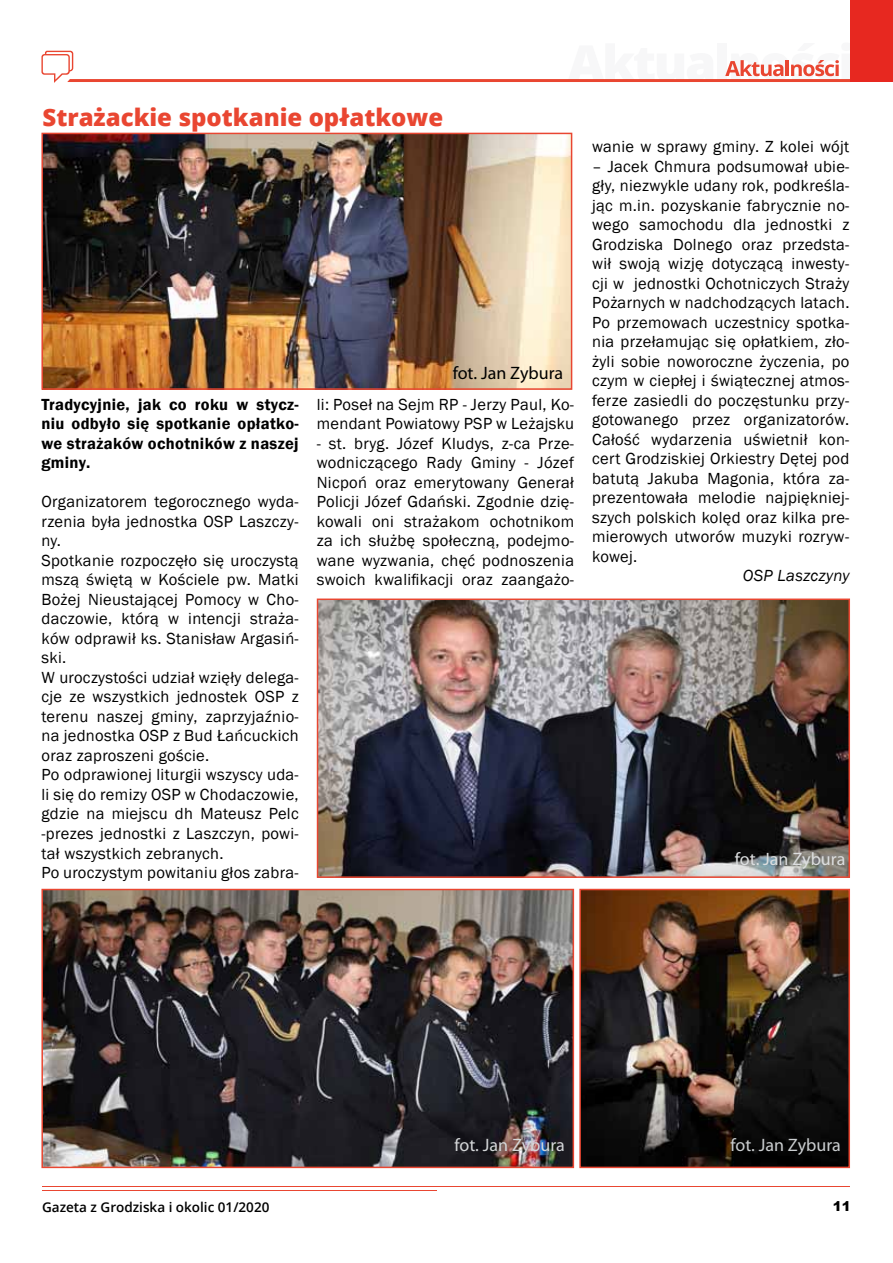
<style>
.page{position:relative;width:893px;height:1263px;background:#fff}
.page>*{position:absolute;margin:0;border:0;box-sizing:border-box;transform-origin:0 0}
.t1{font:800 24px "Open Sans";color:#e94631}
.t2{font:18px "Myriad Pro";color:#000}
.t3{font:18px "Myriad Pro";color:#dcdedf}
.t4{font:18px "Myriad Pro";color:#d4d6d8}
.t5{font:18px "Myriad Pro";color:#cacdcf}
.t6{font:16.5px/19.5px "Franklin Gothic";letter-spacing:.02em;color:#000}
.t7{font:600 16.5px/19.5px "Franklin Gothic";letter-spacing:.02em;color:#000;text-align:justify}
.t8{font:italic 16.5px "Franklin Gothic";letter-spacing:.02em;color:#000}
.t9{font:600 13.5px "Open Sans";color:#000}
.t10{font:900 13.5px "Arial";color:#000}
</style>
<div class="page">
<hr style="left:42px;top:1186px;width:808px;height:1px;background:#e94631">
<hr style="left:42px;top:1190px;width:394px;height:1px;background:#e94631">
<svg style="left:41px;top:50px;width:809px;height:33px"></svg>
<div style="left:850px;top:0;width:43px;height:82px;background:#e72820"></div>
<img style="left:582px;top:892px;width:265px;height:273px">
<div style="left:579px;top:889px;width:271px;height:279px;border:2px solid #e94631"></div>
<img style="left:44px;top:136px;width:525px;height:251px">
<div style="left:41px;top:133px;width:531px;height:257px;border:2px solid #e94631"></div>
<img style="left:320px;top:601px;width:527px;height:274px">
<div style="left:317px;top:598px;width:533px;height:280px;border:2px solid #e94631"></div>
<img style="left:44px;top:892px;width:527px;height:273px">
<div style="left:41px;top:889px;width:533px;height:279px;border:2px solid #e94631"></div>
<h1 class="t1" style="left:43px;top:99px;width:402px">Strażackie spotkanie opłatkowe</h1>
<p class="t2" style="left:453px;top:361px;width:112px">fot. Jan Zybura</p>
<p class="t7" style="left:41px;top:395px;width:259px">Tradycyjnie, jak co roku w stycz&shy;niu odbyło się spotkanie opłatko&shy;we strażaków ochotników z naszej gminy.</p>
<p class="t6" style="left:41px;top:492px;width:259px">Organizatorem tegorocznego wyda&shy;rzenia była jednostka OSP Laszczy&shy;ny.<br>Spotkanie rozpoczęło się uroczystą mszą świętą w Kościele pw. Matki<br>Bożej Nieustającej Pomocy w Cho&shy;daczowie, którą w intencji straża&shy;ków odprawił ks. Stanisław Argasiń&shy;ski.<br>W uroczystości udział wzięły delega&shy;cje ze wszystkich jednostek OSP z terenu naszej gminy, zaprzyjaźnio&shy;na jednostka OSP z Bud Łańcuckich oraz zaproszeni goście.<br>Po odprawionej liturgii wszyscy uda&shy;li się do remizy OSP w Chodaczowie, gdzie na miejscu dh Mateusz Pelc -prezes jednostki z Laszczyn, powi&shy;tał wszystkich zebranych.<br>Po uroczystym powitaniu głos zabra-</p>
<p class="t6" style="left:317px;top:395px;width:259px">li: Poseł na Sejm RP - Jerzy Paul, Ko&shy;mendant Powiatowy PSP w Leżajsku</p>
<p class="t6" style="left:317px;top:434px;width:259px;text-align:justify">- st. bryg. Józef Kludys, z-ca Prze&shy;wodniczącego Rady Gminy - Józef Nicpoń oraz emerytowany Generał Policji Józef Gdański. Zgodnie dzię&shy;kowali oni strażakom ochotnikom za ich służbę społeczną, podejmo&shy;wane wyzwania, chęć podnoszenia swoich kwalifikacji oraz zaangażo-</p>
<p class="t6" style="left:592px;top:137px;width:259px">wanie w sprawy gminy. Z kolei wójt</p>
<p class="t6" style="left:592px;top:157px;width:259px;text-align:justify">– Jacek Chmura podsumował ubie&shy;gły, niezwykle udany rok, podkreśla&shy;jąc m.in. pozyskanie fabrycznie no&shy;wego samochodu dla jednostki z Grodziska Dolnego oraz przedsta&shy;wił swoją wizję dotyczącą inwesty&shy;cji w jednostki Ochotniczych Straży Pożarnych w nadchodzących latach.<br>Po przemowach uczestnicy spotka&shy;nia przełamując się opłatkiem, zło&shy;żyli sobie noworoczne życzenia, po czym w ciepłej i świątecznej atmos&shy;ferze zasiedli do poczęstunku przy&shy;gotowanego przez organizatorów.<br>Całość wydarzenia uświetnił kon&shy;cert Grodziskiej Orkiestry Dętej pod batutą Jakuba Magonia, która za&shy;prezentowała melodie najpiękniej&shy;szych polskich kolęd oraz kilka pre&shy;mierowych utworów muzyki rozryw&shy;kowej.</p>
<p class="t8" style="left:743px;top:565px;width:108px">OSP Laszczyny</p>
<p class="t3" style="left:735px;top:848px;width:112px">fot. Jan Zybura</p>
<p class="t4" style="left:454px;top:1134px;width:112px">fot. Jan Zybura</p>
<p class="t5" style="left:730px;top:1134px;width:112px">fot. Jan Zybura</p>
<p class="t9" style="left:42px;top:1198px;width:229px">Gazeta z Grodziska i okolic 01/2020</p>
<p class="t10" style="left:833px;top:1196px;width:20px">11</p>
</div>
